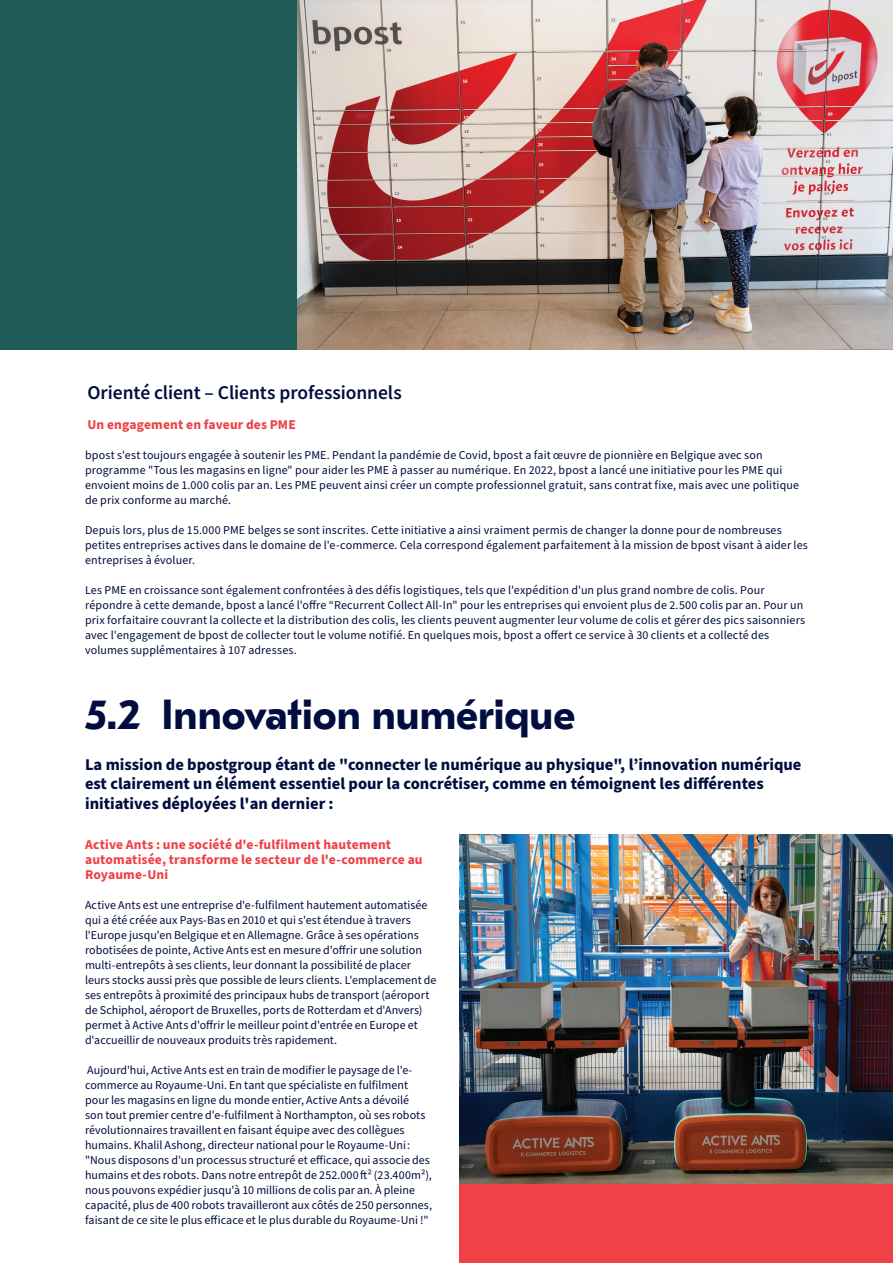
<style>
.page{position:relative;width:893px;height:1263px;background:#fff}
.page>*{position:absolute;margin:0;border:0;box-sizing:border-box;transform-origin:0 0}
.t1{font:700 42px "GT Eesti Pro Text";color:#000d3e}
.t2{font:600 19.5px "Source Sans Pro";letter-spacing:-.005em;color:#000d3e}
.t3{font:700 16.5px/19.5px "Source Sans Pro";color:#000d3e}
.t4{font:700 13.5px/15px "Source Sans Pro";letter-spacing:.01em;color:#ee4247}
.t5{font:12px/15px "Source Sans Pro";letter-spacing:.005em;color:#000d3e}
</style>
<div class="page">
<img style="left:297px;top:0;width:596px;height:350px">
<div style="left:0;top:0;width:297px;height:350px;background:#205b58"></div>
<div style="left:459px;top:1179px;width:434px;height:84px;background:#ee4247"></div>
<img style="left:459px;top:834px;width:434px;height:349px">
<h2 class="t2" style="left:87px;top:380px;width:316px">Orienté client – Clients professionnels</h2>
<p class="t4" style="left:87px;top:417px;width:210px">Un engagement en faveur des PME</p>
<p class="t5" style="left:85px;top:448px;width:715px">bpost s'est toujours engagée à soutenir les PME. Pendant la pandémie de Covid, bpost a fait œuvre de pionnière en Belgique avec son programme "Tous les magasins en ligne" pour aider les PME à passer au numérique. En 2022, bpost a lancé une initiative pour les PME qui envoient moins de 1.000 colis par an. Les PME peuvent ainsi créer un compte professionnel gratuit, sans contrat fixe, mais avec une politique de prix conforme au marché.</p>
<p class="t5" style="left:85px;top:523px;width:724px">Depuis lors, plus de 15.000 PME belges se sont inscrites. Cette initiative a ainsi vraiment permis de changer la donne pour de nombreuses petites entreprises actives dans le domaine de l'e-commerce. Cela correspond également parfaitement à la mission de bpost visant à aider les entreprises à évoluer.</p>
<p class="t5" style="left:85px;top:583px;width:722px">Les PME en croissance sont également confrontées à des défis logistiques, tels que l'expédition d'un plus grand nombre de colis. Pour répondre à cette demande, bpost a lancé l'offre “Recurrent Collect All-In" pour les entreprises qui envoient plus de 2.500 colis par an. Pour un prix forfaitaire couvrant la collecte et la distribution des colis, les clients peuvent augmenter leur volume de colis et gérer des pics saisonniers avec l'engagement de bpost de collecter tout le volume notifié. En quelques mois, bpost a offert ce service à 30 clients et a collecté des volumes supplémentaires à 107 adresses.</p>
<h1 class="t1" style="left:85px;top:692px;width:492px">5.2 Innovation numérique</h1>
<h3 class="t3" style="left:85px;top:755px;width:718px">La mission de bpostgroup étant de "connecter le numérique au physique", l’innovation numérique est clairement un élément essentiel pour la concrétiser, comme en témoignent les différentes initiatives déployées l'an dernier :</h3>
<p class="t4" style="left:85px;top:837px;width:339px">Active Ants : une société d'e-fulfilment hautement automatisée, transforme le secteur de l'e-commerce au<br>Royaume-Uni</p>
<p class="t5" style="left:85px;top:898px;width:353px">Active Ants est une entreprise d'e-fulfilment hautement automatisée qui a été créée aux Pays-Bas en 2010 et qui s'est étendue à travers l'Europe jusqu'en Belgique et en Allemagne. Grâce à ses opérations robotisées de pointe, Active Ants est en mesure d'offrir une solution multi-entrepôts à ses clients, leur donnant la possibilité de placer leurs stocks aussi près que possible de leurs clients. L'emplacement de ses entrepôts à proximité des principaux hubs de transport (aéroport de Schiphol, aéroport de Bruxelles, ports de Rotterdam et d'Anvers) permet à Active Ants d'offrir le meilleur point d'entrée en Europe et d'accueillir de nouveaux produits très rapidement.</p>
<p class="t5" style="left:85px;top:1063px;width:349px">Aujourd'hui, Active Ants est en train de modifier le paysage de l'e&shy;commerce au Royaume-Uni. En tant que spécialiste en fulfilment pour les magasins en ligne du monde entier, Active Ants a dévoilé<br>son tout premier centre d'e-fulfilment à Northampton, où ses robots révolutionnaires travaillent en faisant équipe avec des collègues humains. Khalil Ashong, directeur national pour le Royaume-Uni : "Nous disposons d'un processus structuré et efficace, qui associe des humains et des robots. Dans notre entrepôt de 252.000 ft² (23.400m²), nous pouvons expédier jusqu'à 10 millions de colis par an. À pleine capacité, plus de 400 robots travailleront aux côtés de 250 personnes, faisant de ce site le plus efficace et le plus durable du Royaume-Uni !"</p>
</div>
